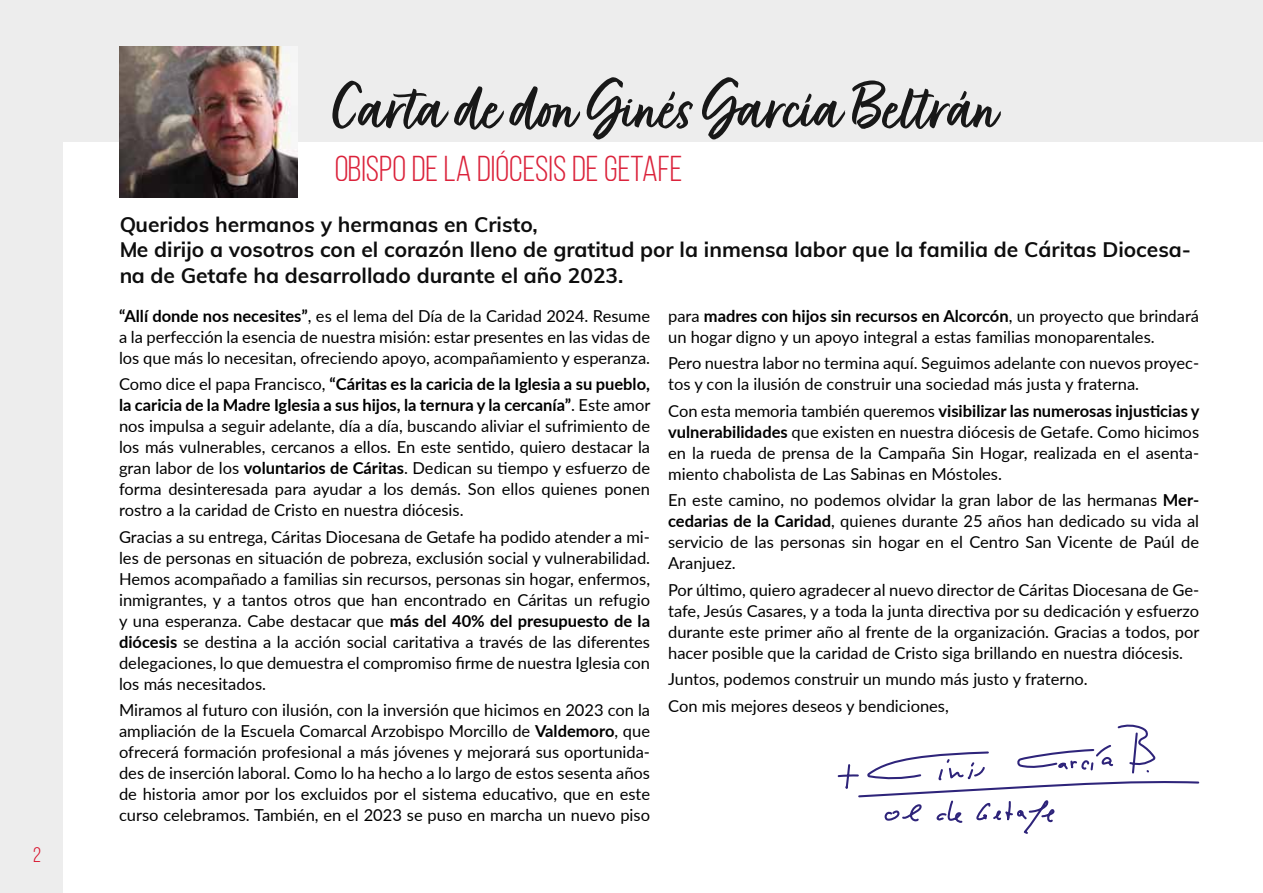
<style>
.page{position:relative;width:1263px;height:893px;background:#ededed}
.page>*{position:absolute;margin:0;border:0;box-sizing:border-box;transform-origin:0 0}
.t1{font:75px "Fave Script Bold Pro";color:#000}
.t2{font:36px "Bebas Neue";color:#d70a25}
.t3{font:700 21px/25.5px "Muli";color:#000}
.t4{font:21px "Bebas Neue";color:#d70a25}
.t5{font:16.5px/21px "Lato";color:#000;text-align:justify}
.s1{font-weight:700}
</style>
<div class="page">
<div style="left:64px;top:142px;width:1199px;height:751px;background:#fff"></div>
<img style="left:119px;top:47px;width:179px;height:151px">
<svg style="left:837px;top:725px;width:363px;height:109px"></svg>
<p class="t4" style="left:33px;top:843px;width:9px">2</p>
<h1 class="t1" style="left:334px;top:67px;width:667px">Carta de don Ginés García Beltrán</h1>
<h2 class="t2" style="left:334px;top:149px;width:350px">OBISPO DE LA DIÓCESIS DE GETAFE</h2>
<p class="t3" style="left:119px;top:211px;width:1073px">Queridos hermanos y hermanas en Cristo,<br>Me dirijo a vosotros con el corazón lleno de gratitud por la inmensa labor que la familia de Cáritas Diocesa&shy;na de Getafe ha desarrollado durante el año 2023.</p>
<p class="t5" style="left:119px;top:304px;width:532px"><span class="s1">“Allí donde nos necesites”</span>, es el lema del Día de la Caridad 2024. Resume a la perfección la esencia de nuestra misión: estar presentes en las vidas de los que más lo necesitan, ofreciendo apoyo, acompañamiento y esperanza.</p>
<p class="t5" style="left:119px;top:373px;width:533px">Como dice el papa Francisco, <span class="s1">“Cáritas es la caricia de la Iglesia a su pueblo, la caricia de la Madre Iglesia a sus hijos, la ternura y la cercanía”</span>. Este amor nos impulsa a seguir adelante, día a día, buscando aliviar el sufrimiento de los más vulnerables, cercanos a ellos. En este sentido, quiero destacar la gran labor de los <span class="s1">voluntarios de Cáritas</span>. Dedican su tiempo y esfuerzo de forma desinteresada para ayudar a los demás. Son ellos quienes ponen rostro a la caridad de Cristo en nuestra diócesis.</p>
<p class="t5" style="left:119px;top:525px;width:533px">Gracias a su entrega, Cáritas Diocesana de Getafe ha podido atender a mi&shy;les de personas en situación de pobreza, exclusión social y vulnerabilidad.<br>Hemos acompañado a familias sin recursos, personas sin hogar, enfermos, inmigrantes, y a tantos otros que han encontrado en Cáritas un refugio y una esperanza. Cabe destacar que <span class="s1">más del 40% del presupuesto de la diócesis</span> se destina a la acción social caritativa a través de las diferentes delegaciones, lo que demuestra el compromiso firme de nuestra Iglesia con los más necesitados.</p>
<p class="t5" style="left:119px;top:699px;width:533px">Miramos al futuro con ilusión, con la inversión que hicimos en 2023 con la ampliación de la Escuela Comarcal Arzobispo Morcillo de <span class="s1">Valdemoro</span>, que ofrecerá formación profesional a más jóvenes y mejorará sus oportunida&shy;des de inserción laboral. Como lo ha hecho a lo largo de estos sesenta años de historia amor por los excluidos por el sistema educativo, que en este curso celebramos. También, en el 2023 se puso en marcha un nuevo piso</p>
<p class="t5" style="left:668px;top:304px;width:532px">para <span class="s1">madres con hijos sin recursos en Alcorcón</span>, un proyecto que brindará un hogar digno y un apoyo integral a estas familias monoparentales.</p>
<p class="t5" style="left:668px;top:352px;width:532px">Pero nuestra labor no termina aquí. Seguimos adelante con nuevos proyec&shy;tos y con la ilusión de construir una sociedad más justa y fraterna.</p>
<p class="t5" style="left:668px;top:400px;width:533px">Con esta memoria también queremos <span class="s1">visibilizar las numerosas injusticias y vulnerabilidades</span> que existen en nuestra diócesis de Getafe. Como hicimos en la rueda de prensa de la Campaña Sin Hogar, realizada en el asenta&shy;miento chabolista de Las Sabinas en Móstoles.</p>
<p class="t5" style="left:668px;top:489px;width:533px">En este camino, no podemos olvidar la gran labor de las hermanas <span class="s1">Mer&shy;cedarias de la Caridad</span>, quienes durante 25 años han dedicado su vida al servicio de las personas sin hogar en el Centro San Vicente de Paúl de Aranjuez.</p>
<p class="t5" style="left:668px;top:579px;width:533px">Por último, quiero agradecer al nuevo director de Cáritas Diocesana de Ge&shy;tafe, Jesús Casares, y a toda la junta directiva por su dedicación y esfuerzo durante este primer año al frente de la organización. Gracias a todos, por hacer posible que la caridad de Cristo siga brillando en nuestra diócesis.</p>
<p class="t5" style="left:668px;top:665px;width:421px;line-height:26.5px">Juntos, podemos construir un mundo más justo y fraterno.<br>Con mis mejores deseos y bendiciones,</p>
</div>
